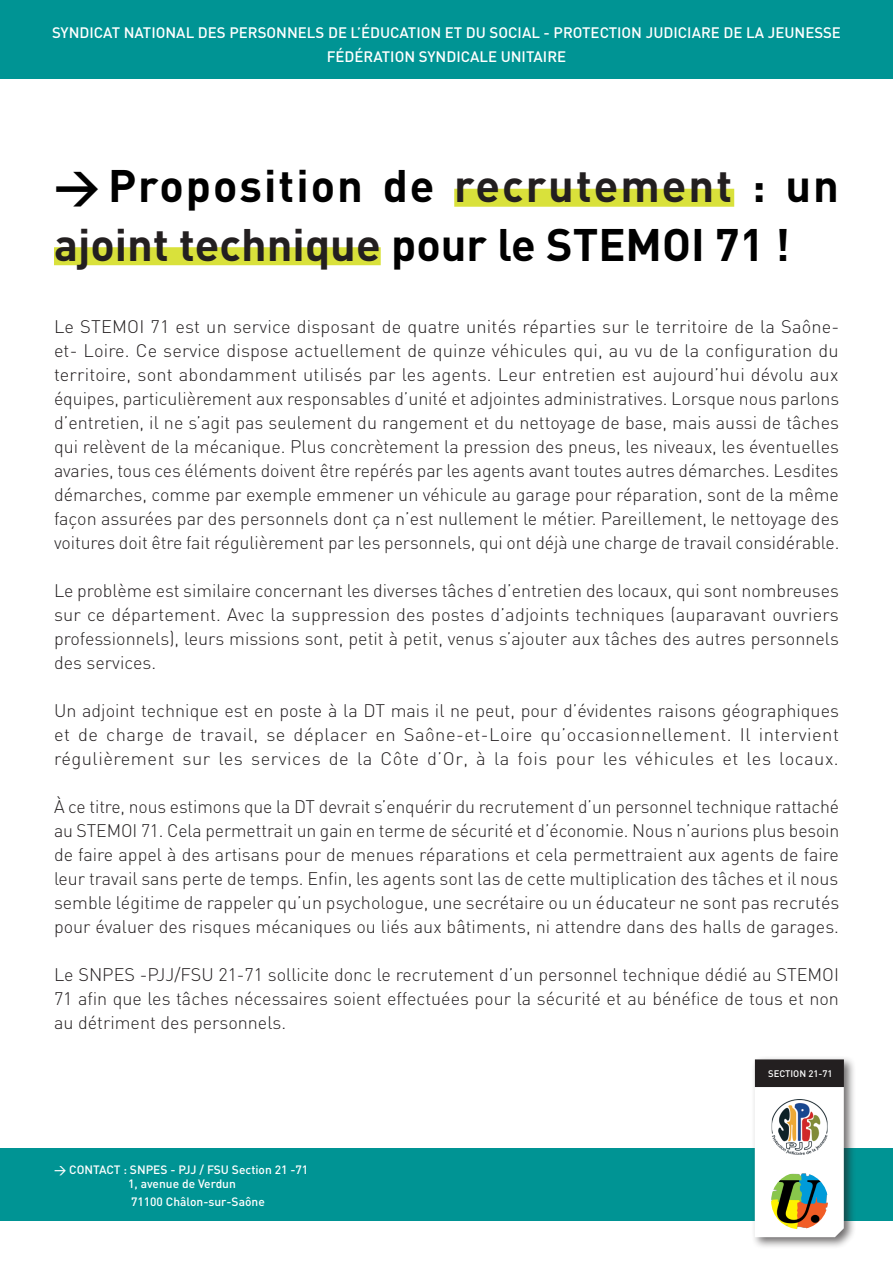
<style>
.page{position:relative;width:893px;height:1263px;background:#fff}
.page>*{position:absolute;margin:0;border:0;box-sizing:border-box;transform-origin:0 0}
.t1{font:700 45px/58.5px "DIN";color:#000}
.t2{font:300 18px/24px "DIN";color:#231f20;text-align:justify}
.t3{font:500 15px "DIN";color:#fff}
.t4{font:500 12px "DIN";color:#fff}
.t5{font:500 9.45px "DIN";color:#fff}
.s1{color:#231f20}
</style>
<div class="page">
<div style="left:0;top:1148px;width:893px;height:73px;background:#009494"></div>
<div style="left:0;top:0;width:893px;height:79px;background:#009494"></div>
<div style="left:751px;top:1055px;width:105px;height:194px;background:#231f20;opacity:.65"></div>
<svg style="left:755px;top:1087px;width:89px;height:150px"></svg>
<img style="left:772px;top:1099px;width:55px;height:56px">
<img style="left:771px;top:1172px;width:57px;height:57px;border-radius:28px">
<div style="left:756px;top:1060px;width:87px;height:26px;background:#231f20"></div>
<div style="left:755px;top:1059px;width:89px;height:28px;border:2px solid #231f20"></div>
<div style="left:454px;top:189px;width:280px;height:18px;background:#d9e13b"></div>
<div style="left:54px;top:247px;width:327px;height:18px;background:#d9e13b"></div>
<p class="t3" style="left:52px;top:23px;width:790px">SYNDICAT NATIONAL DES PERSONNELS DE L’ÉDUCATION ET DU SOCIAL - PROTECTION JUDICIARE DE LA JEUNESSE</p>
<p class="t3" style="left:327px;top:47px;width:241px">FÉDÉRATION SYNDICALE UNITAIRE</p>
<p class="t1" style="left:54px;top:155px;width:786px">&gt; Proposition de <span class="s1">recrutement</span> : un <span class="s1">ajoint technique</span> pour le STEMOI 71 !</p>
<p class="t2" style="left:54px;top:314px;width:787px">Le STEMOI 71 est un service disposant de quatre unités réparties sur le territoire de la Saône&shy;et- Loire. Ce service dispose actuellement de quinze véhicules qui, au vu de la configuration du territoire, sont abondamment utilisés par les agents. Leur entretien est aujourd’hui dévolu aux équipes, particulièrement aux responsables d’unité et adjointes administratives. Lorsque nous parlons d’entretien, il ne s’agit pas seulement du rangement et du nettoyage de base, mais aussi de tâches qui relèvent de la mécanique. Plus concrètement la pression des pneus, les niveaux, les éventuelles avaries, tous ces éléments doivent être repérés par les agents avant toutes autres démarches. Lesdites démarches, comme par exemple emmener un véhicule au garage pour réparation, sont de la même façon assurées par des personnels dont ça n’est nullement le métier. Pareillement, le nettoyage des voitures doit être fait régulièrement par les personnels, qui ont déjà une charge de travail considérable.</p>
<p class="t2" style="left:54px;top:578px;width:786px">Le problème est similaire concernant les diverses tâches d’entretien des locaux, qui sont nombreuses sur ce département. Avec la suppression des postes d’adjoints techniques (auparavant ouvriers professionnels), leurs missions sont, petit à petit, venus s’ajouter aux tâches des autres personnels des services.</p>
<p class="t2" style="left:54px;top:698px;width:786px">Un adjoint technique est en poste à la DT mais il ne peut, pour d’évidentes raisons géographiques et de charge de travail, se déplacer en Saône-et-Loire qu’occasionnellement. Il intervient régulièrement sur les services de la Côte d’Or, à la fois pour les véhicules et les locaux.</p>
<p class="t2" style="left:54px;top:794px;width:787px">À ce titre, nous estimons que la DT devrait s’enquérir du recrutement d’un personnel technique rattaché au STEMOI 71. Cela permettrait un gain en terme de sécurité et d’économie. Nous n’aurions plus besoin de faire appel à des artisans pour de menues réparations et cela permettraient aux agents de faire leur travail sans perte de temps. Enfin, les agents sont las de cette multiplication des tâches et il nous semble légitime de rappeler qu’un psychologue, une secrétaire ou un éducateur ne sont pas recrutés pour évaluer des risques mécaniques ou liés aux bâtiments, ni attendre dans des halls de garages.</p>
<p class="t2" style="left:54px;top:962px;width:786px">Le SNPES -PJJ/FSU 21-71 sollicite donc le recrutement d’un personnel technique dédié au STEMOI 71 afin que les tâches nécessaires soient effectuées pour la sécurité et au bénéfice de tous et non au détriment des personnels.</p>
<p class="t4" style="left:54px;top:1162px;width:256px">&gt; CONTACT : SNPES - PJJ / FSU Section 21 -71</p>
<p class="t4" style="left:128px;top:1176px;width:109px">1, avenue de Verdun</p>
<p class="t4" style="left:131px;top:1194px;width:135px">71100 Châlon-sur-Saône</p>
<p class="t5" style="left:768px;top:1067px;width:66px">SECTION 21-71</p>
</div>
